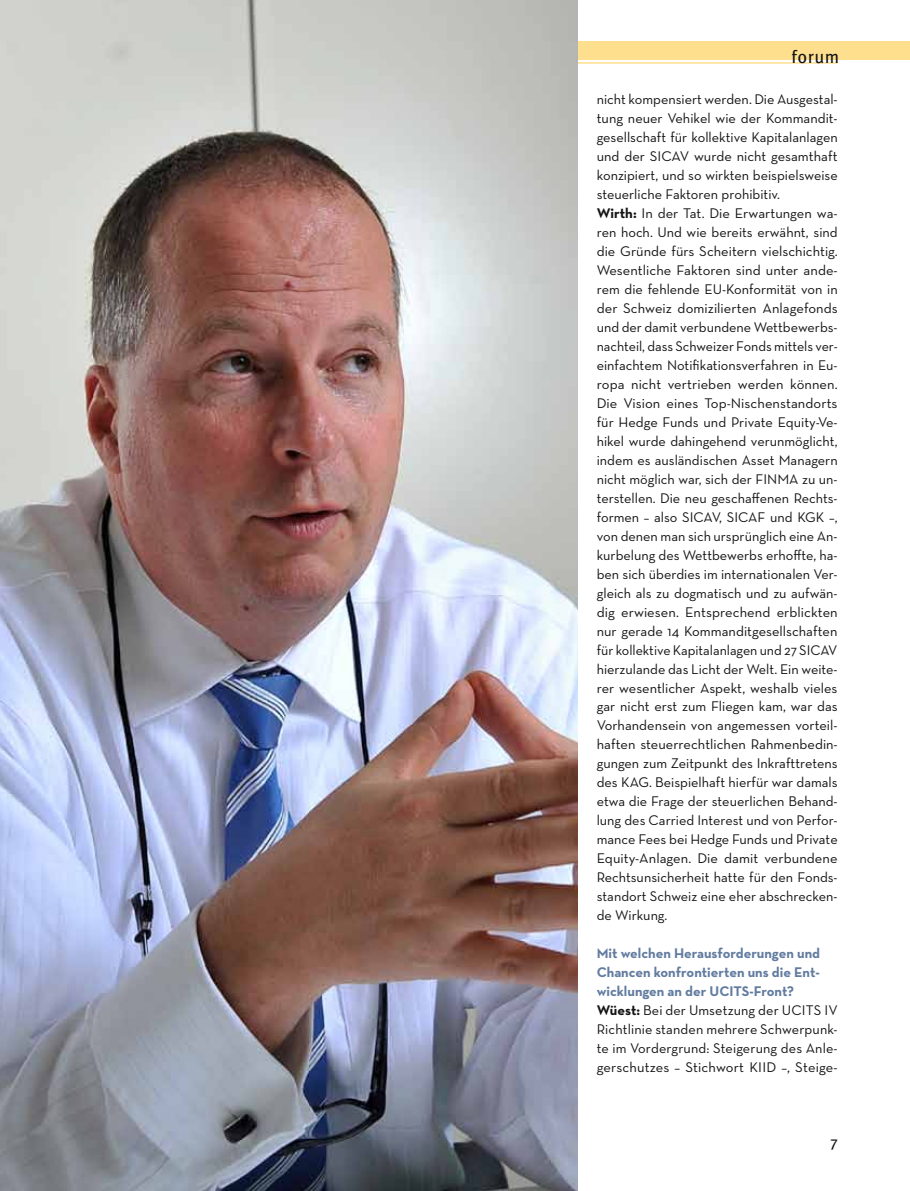
<style>
.page{position:relative;width:910px;height:1191px;background:#fff}
.page>*{position:absolute;margin:0;border:0;box-sizing:border-box;transform-origin:0 0}
.t1{font:18px "Meta Pro";letter-spacing:.025em;color:#141415}
.t2{font:15px "Meta Pro";color:#141415}
.t3{font:14.25px/19px "Neutra Text";color:#141415}
.s1{font-weight:700}
.s2{font-weight:700;color:#627ca0}
</style>
<div class="page">
<hr style="left:577px;top:62px;width:261px;height:2px;background:#fddf8e">
<div style="left:577px;top:41px;width:333px;height:19px;background:#fddf8e"></div>
<img style="left:0;top:0;width:577px;height:1191px">
<p class="t1" style="left:792px;top:46px;width:49px">forum</p>
<p class="t3" style="left:597px;top:89px;width:243px">nicht kompensiert werden. Die Ausgestal&shy;tung neuer Vehikel wie der Kommandit&shy;gesellschaft für kollektive Kapitalanlagen und der SICAV wurde nicht gesamthaft konzipiert, und so wirkten beispielsweise steuerliche Faktoren prohibitiv.<br><span class="s1">Wirth:</span> In der Tat. Die Erwartungen wa&shy;ren hoch. Und wie bereits erwähnt, sind die Gründe fürs Scheitern vielschichtig.<br>Wesentliche Faktoren sind unter ande&shy;rem die fehlende EU-Konformität von in der Schweiz domizilierten Anlagefonds und der damit verbundene Wettbewerbs&shy;nachteil, dass Schweizer Fonds mittels ver&shy;einfachtem Notifikationsverfahren in Eu&shy;ropa nicht vertrieben werden können.<br>Die Vision eines Top-Nischenstandorts für Hedge Funds und Private Equity-Ve&shy;hikel wurde dahingehend verunmöglicht, indem es ausländischen Asset Managern nicht möglich war, sich der FINMA zu un&shy;terstellen. Die neu geschaffenen Rechts&shy;formen – also SICAV, SICAF und KGK –, von denen man sich ursprünglich eine An&shy;kurbelung des Wettbewerbs erhoffte, ha&shy;ben sich überdies im internationalen Ver&shy;gleich als zu dogmatisch und zu aufwän&shy;dig erwiesen. Entsprechend erblickten nur gerade 14 Kommanditgesellschaften für kollektive Kapitalanlagen und 27 SICAV hierzulande das Licht der Welt. Ein weite&shy;rer wesentlicher Aspekt, weshalb vieles gar nicht erst zum Fliegen kam, war das Vorhandensein von angemessen vorteil&shy;haften steuerrechtlichen Rahmenbedin&shy;gungen zum Zeitpunkt des Inkrafttretens des KAG. Beispielhaft hierfür war damals etwa die Frage der steuerlichen Behand&shy;lung des Carried Interest und von Perfor&shy;mance Fees bei Hedge Funds und Private Equity-Anlagen. Die damit verbundene Rechtsunsicherheit hatte für den Fonds&shy;standort Schweiz eine eher abschrecken&shy;de Wirkung.</p>
<p class="t3" style="left:597px;top:943px;width:242px"><span class="s2">Mit welchen Herausforderungen und Chancen konfrontierten uns die Ent&shy;wicklungen an der UCITS-Front?<br></span><span class="s1">Wüest:</span> Bei der Umsetzung der UCITS IV Richtlinie standen mehrere Schwerpunk&shy;te im Vordergrund: Steigerung des Anle&shy;gerschutzes – Stichwort KIID –, Steige-</p>
<p class="t2" style="left:830px;top:1132px;width:9px">7</p>
</div>
